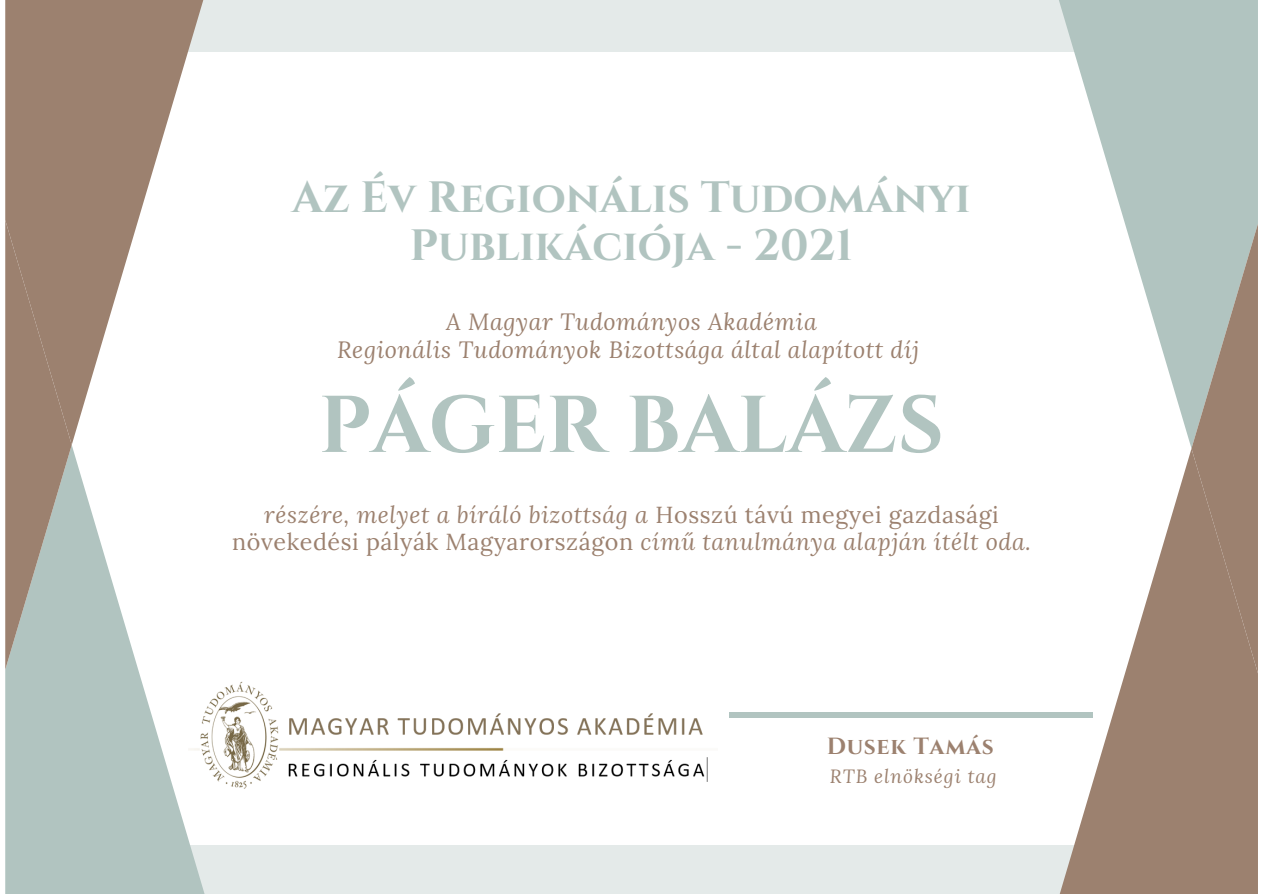
<style>
.page{position:relative;width:1263px;height:894px;background:#fff}
.page>*{position:absolute;margin:0;border:0;box-sizing:border-box;transform-origin:0 0}
.t1{font:700 80.25px "Cinzel";color:#b1c4c0}
.t2{font:700 43.8px/48.2px "Cinzel";color:#b1c4c0;text-align:center}
.t3{font:italic 23.4px/27.3px "Lora";letter-spacing:.025em;color:#9c816f;text-align:center}
.t4{font:700 23.4px "Cinzel";letter-spacing:.03em;color:#9c816f}
.t5{font:italic 18.9px "Lora";letter-spacing:.05em;color:#9c816f}
.s1{font-style:normal}
</style>
<div class="page">
<div style="left:37px;top:0;width:1188px;height:51px;background:#e4eae9"></div>
<div style="left:38px;top:845px;width:1186px;height:48px;background:#e4eae9"></div>
<div style="left:729px;top:712px;width:363px;height:5px;background:#b1c4c0"></div>
<svg style="left:5px;top:446px;width:199px;height:447px;fill:#b1c4c0"></svg>
<svg style="left:5px;top:0;width:240px;height:444px"></svg>
<svg style="left:5px;top:220px;width:67px;height:449px;background:#a19283"></svg>
<svg style="left:1018px;top:0;width:240px;height:446px"></svg>
<svg style="left:1018px;top:450px;width:240px;height:443px"></svg>
<svg style="left:1191px;top:223px;width:67px;height:450px;background:#a19283"></svg>
<img style="left:188px;top:676px;width:520px;height:123px">
<h2 class="t2" style="left:292px;top:175px;width:680px">Az Év Regionális Tudományi<br>Publikációja - 2021</h2>
<p class="t3" style="left:337px;top:308px;width:584px">A Magyar Tudományos Akadémia<br>Regionális Tudományok Bizottsága által alapított díj</p>
<h1 class="t1" style="left:319px;top:374px;width:627px">PÁGER BALÁZS</h1>
<p class="t3" style="left:232px;top:500px;width:800px">részére, melyet a bíráló bizottság a <span class="s1">Hosszú távú megyei gazdasági növekedési pályák Magyarországon</span> című tanulmánya alapján ítélt oda.</p>
<p class="t4" style="left:827px;top:731px;width:169px">Dusek Tamás</p>
<p class="t5" style="left:830px;top:763px;width:168px">RTB elnökségi tag</p>
</div>
